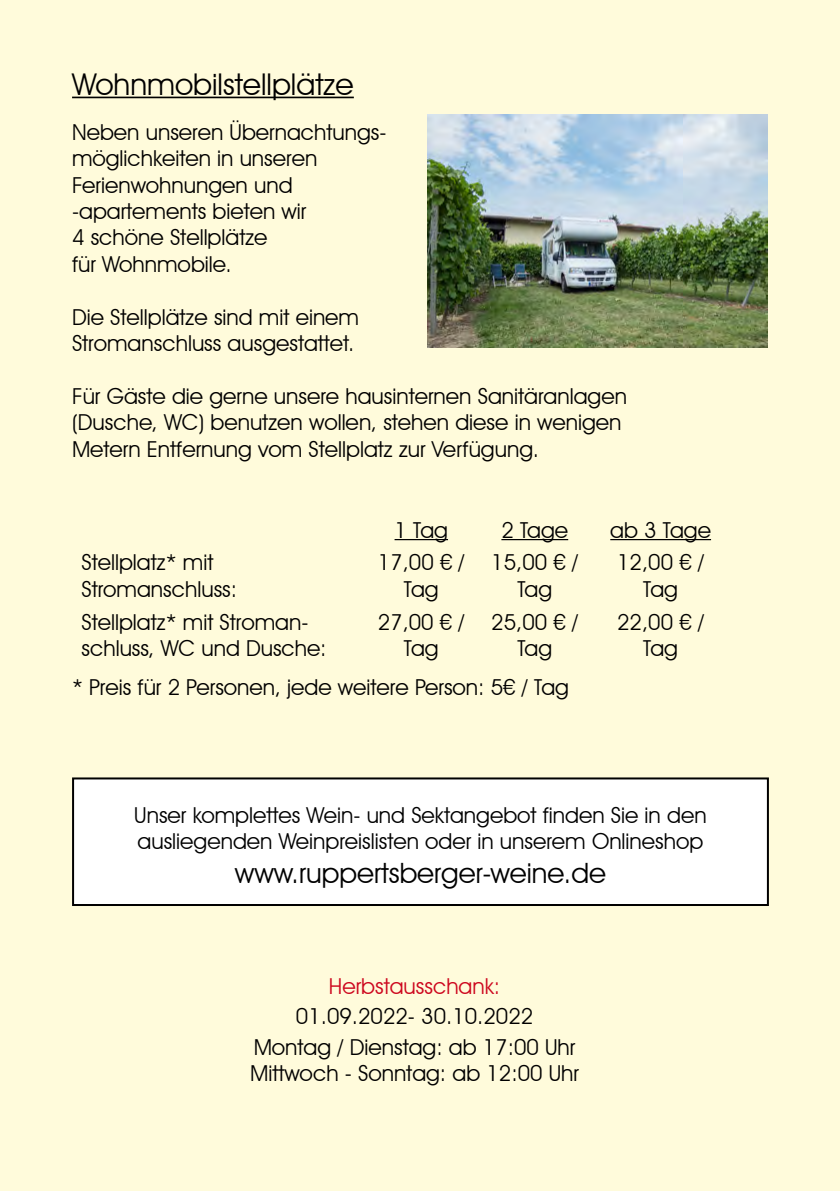
<style>
.page{position:relative;width:840px;height:1191px;background:#fff}
.page>*{position:absolute;margin:0;border:0;box-sizing:border-box;transform-origin:0 0}
.t1{font:30px "Avant Garde IT Cby BT";color:#000}
.t2{font:28px "Avant Garde IT Cby BT";color:#000}
.t3{font:22px/26.4px "Avant Garde IT Cby BT";color:#000;text-align:center}
.t4{font:22px "Avant Garde IT Cby BT";color:#cd071e}
</style>
<div class="page">
<div style="left:0;top:0;width:839px;height:1191px;background:#fffbdb"></div>
<div style="left:73px;top:778px;width:694px;height:127px;background:#fff"></div>
<div style="left:72px;top:777px;width:696px;height:129px;border:2px solid #000"></div>
<img style="left:427px;top:115px;width:340px;height:232px">
<hr style="left:72px;top:97px;width:281px;height:1px;background:#000">
<hr style="left:394px;top:539px;width:54px;height:1px;background:#000">
<hr style="left:501px;top:539px;width:67px;height:1px;background:#000">
<hr style="left:610px;top:539px;width:100px;height:1px;background:#000">
<h1 class="t1" style="left:72px;top:66px;width:283px">Wohnmobilstellplätze</h1>
<p class="t3" style="left:72px;top:119px;width:316px;text-align:left">Neben unseren Übernachtungs&shy;möglichkeiten in unseren<br>Ferienwohnungen und -apartements bieten wir<br>4 schöne Stellplätze<br>für Wohnmobile.</p>
<p class="t3" style="left:72px;top:303px;width:288px;text-align:left">Die Stellplätze sind mit einem<br>Stromanschluss ausgestattet.</p>
<p class="t3" style="left:72px;top:383px;width:556px;text-align:left">Für Gäste die gerne unsere hausinternen Sanitäranlagen (Dusche, WC) benutzen wollen, stehen diese in wenigen<br>Metern Entfernung vom Stellplatz zur Verfügung.</p>
<p class="t3" style="left:394px;top:516px;width:55px">1 Tag</p>
<p class="t3" style="left:501px;top:516px;width:68px">2 Tage</p>
<p class="t3" style="left:610px;top:516px;width:102px">ab 3 Tage</p>
<p class="t3" style="left:81px;top:549px;width:157px;text-align:left">Stellplatz* mit<br>Stromanschluss:</p>
<p class="t3" style="left:377px;top:549px;width:88px">17,00 € /<br>Tag</p>
<p class="t3" style="left:491px;top:549px;width:88px">15,00 € /<br>Tag</p>
<p class="t3" style="left:616px;top:549px;width:88px">12,00 € /<br>Tag</p>
<p class="t3" style="left:81px;top:608px;width:246px;text-align:left">Stellplatz* mit Stroman&shy;schluss, WC und Dusche:</p>
<p class="t3" style="left:377px;top:608px;width:88px">27,00 € /<br>Tag</p>
<p class="t3" style="left:491px;top:608px;width:88px">25,00 € /<br>Tag</p>
<p class="t3" style="left:616px;top:608px;width:88px">22,00 € /<br>Tag</p>
<p class="t3" style="left:72px;top:674px;width:498px">* Preis für 2 Personen, jede weitere Person: 5€ / Tag</p>
<p class="t3" style="left:134px;top:801px;width:573px;text-align:left">Unser komplettes Wein- und Sektangebot finden Sie in den ausliegenden Weinpreislisten oder in unserem Onlineshop</p>
<p class="t2" style="left:235px;top:855px;width:372px">www.ruppertsberger-weine.de</p>
<p class="t4" style="left:329px;top:972px;width:173px">Herbstausschank:</p>
<p class="t3" style="left:253px;top:1001px;width:323px;line-height:30.4px">01.09.2022- 30.10.2022<br>Montag / Dienstag: ab 17:00 Uhr</p>
<p class="t3" style="left:250px;top:1060px;width:330px">Mittwoch - Sonntag: ab 12:00 Uhr</p>
</div>
